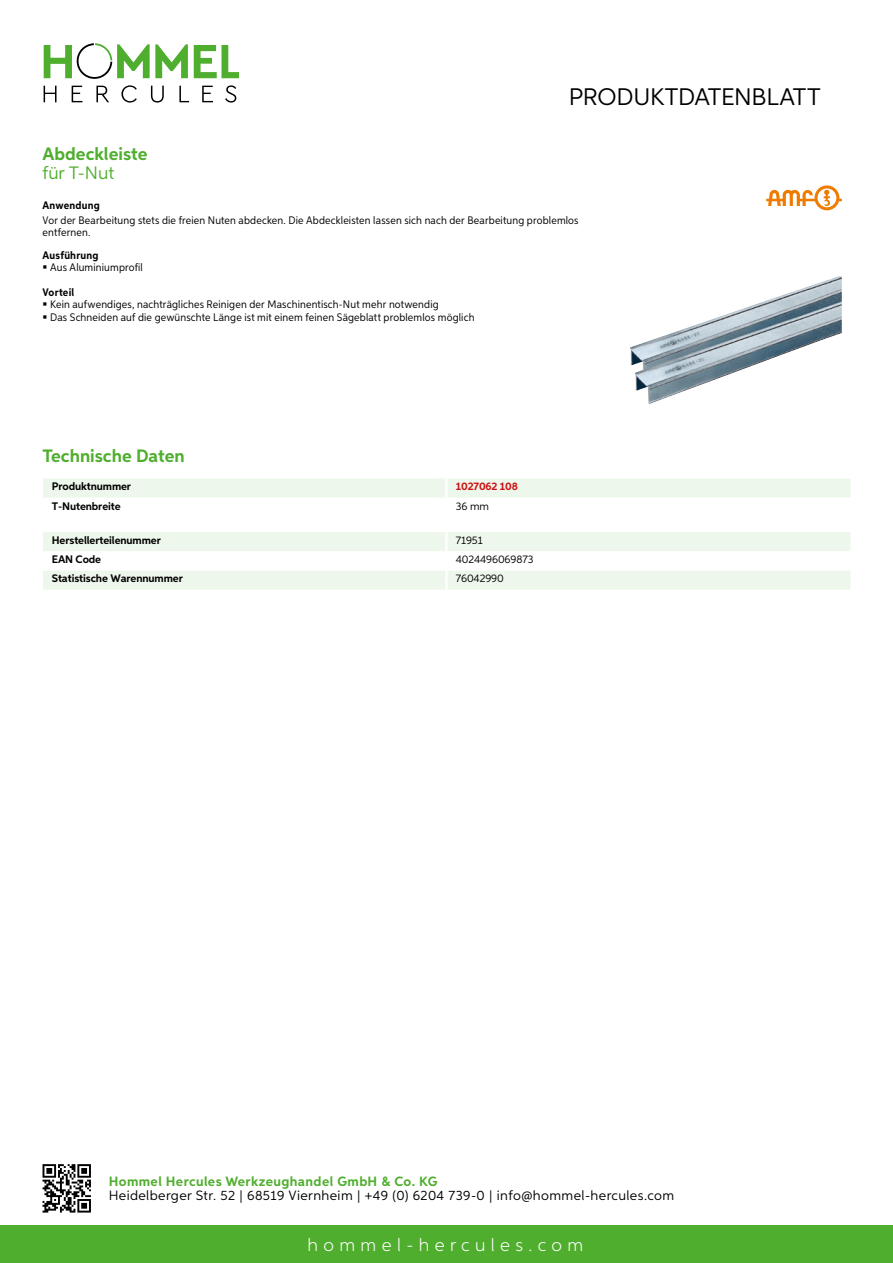
<style>
.page{position:relative;width:893px;height:1263px;background:#fff}
.page>*{position:absolute;margin:0;border:0;box-sizing:border-box;transform-origin:0 0}
.t1{font:24px "Aspira";letter-spacing:-.01em;color:#000}
.t2{font:700 18px "Aspira";color:#50ae2f}
.t3{font:300 18px "Aspira";letter-spacing:.3em;color:#fff}
.t4{font:18px "Aspira";color:#50ae2f}
.t5{font:13.5px "Aspira";letter-spacing:.03em;color:#000}
.t6{font:700 13.5px "Aspira";letter-spacing:.03em;color:#50ae2f}
.t7{font:10.95px/12px "Aspira Nar";letter-spacing:.015em;color:#000}
.t8{font:700 10.95px "Aspira";letter-spacing:-.01em;color:#000}
.t9{font:10.95px "Aspira";letter-spacing:-.01em;color:#000}
.t10{font:700 10.95px "Aspira Nar";letter-spacing:.02em;color:#000}
.t11{font:700 10.95px "Aspira";letter-spacing:-.01em;color:#cd1013}
</style>
<div class="page">
<div style="left:0;top:1226px;width:893px;height:37px;background:#50ae2f"></div>
<svg style="left:43px;top:1164px;width:48px;height:48px"></svg>
<svg style="left:194px;top:45px;width:45px;height:33px"></svg>
<svg style="left:44px;top:43px;width:144px;height:36px"></svg>
<svg style="left:44px;top:86px;width:13px;height:16px"></svg>
<svg style="left:72px;top:86px;width:10px;height:16px"></svg>
<svg style="left:96px;top:86px;width:13px;height:16px"></svg>
<svg style="left:121px;top:85px;width:16px;height:18px"></svg>
<svg style="left:151px;top:86px;width:13px;height:17px"></svg>
<svg style="left:179px;top:86px;width:10px;height:16px"></svg>
<svg style="left:202px;top:86px;width:11px;height:16px"></svg>
<svg style="left:225px;top:85px;width:11px;height:18px"></svg>
<div style="left:43px;top:479px;width:807px;height:18px;background:#eef7eb"></div>
<svg style="left:43px;top:532px;width:807px;height:58px"></svg>
<hr style="left:445px;top:570px;width:3px;height:20px;background:#fff">
<img style="left:630px;top:276px;width:212px;height:128px">
<svg style="left:766px;top:185px;width:76px;height:25px"></svg>
<h1 class="t1" style="left:569px;top:82px;width:253px">Produktdatenblatt</h1>
<h2 class="t2" style="left:43px;top:142px;width:106px">Abdeckleiste</h2>
<h2 class="t4" style="left:43px;top:162px;width:73px">für T-N ut</h2>
<p class="t10" style="left:43px;top:199px;width:59px">Anwendung</p>
<p class="t7" style="left:43px;top:214px;width:538px">Vor der Bearbeitung stets die freien Nuten abdecken. Die Abdeckleisten lassen sich nach der Bearbeitung problemlos entfernen.</p>
<p class="t10" style="left:43px;top:248px;width:58px">Ausführung</p>
<p class="t7" style="left:50px;top:261px;width:94px">Aus Aluminiumprofil</p>
<p class="t10" style="left:43px;top:285px;width:33px">Vorteil</p>
<p class="t7" style="left:50px;top:298px;width:426px;line-height:12.8px">Kein aufwendiges, nachträgliches Reinigen der Maschinentisch-Nut mehr notwendig<br>Das Schneiden auf die gewünschte Länge ist mit einem feinen Sägeblatt problemlos möglich</p>
<h2 class="t2" style="left:43px;top:444px;width:144px">Technische Daten</h2>
<p class="t8" style="left:52px;top:480px;width:81px">Produktnummer</p>
<p class="t11" style="left:456px;top:480px;width:64px">1027062 108</p>
<p class="t8" style="left:52px;top:499px;width:70px">T-Nutenbreite</p>
<p class="t9" style="left:456px;top:499px;width:35px">36 mm</p>
<p class="t8" style="left:52px;top:534px;width:111px">Herstellerteilenummer</p>
<p class="t9" style="left:456px;top:534px;width:28px">71951</p>
<p class="t8" style="left:52px;top:553px;width:51px">EAN Code</p>
<p class="t9" style="left:456px;top:553px;width:79px">4024496069873</p>
<p class="t8" style="left:52px;top:572px;width:132px">Statistische Warennummer</p>
<p class="t9" style="left:456px;top:572px;width:49px">76042990</p>
<p class="t6" style="left:109px;top:1172px;width:330px">Hommel Hercules Werkzeughandel GmbH &amp; Co. KG</p>
<p class="t5" style="left:109px;top:1187px;width:567px">Heidelberger Str. 52 | 68519 Viernheim | +49 (0) 6204 739-0 | info@hommel-hercules.com</p>
<h2 class="t3" style="left:307px;top:1234px;width:277px">hommel-hercules.com</h2>
</div>
